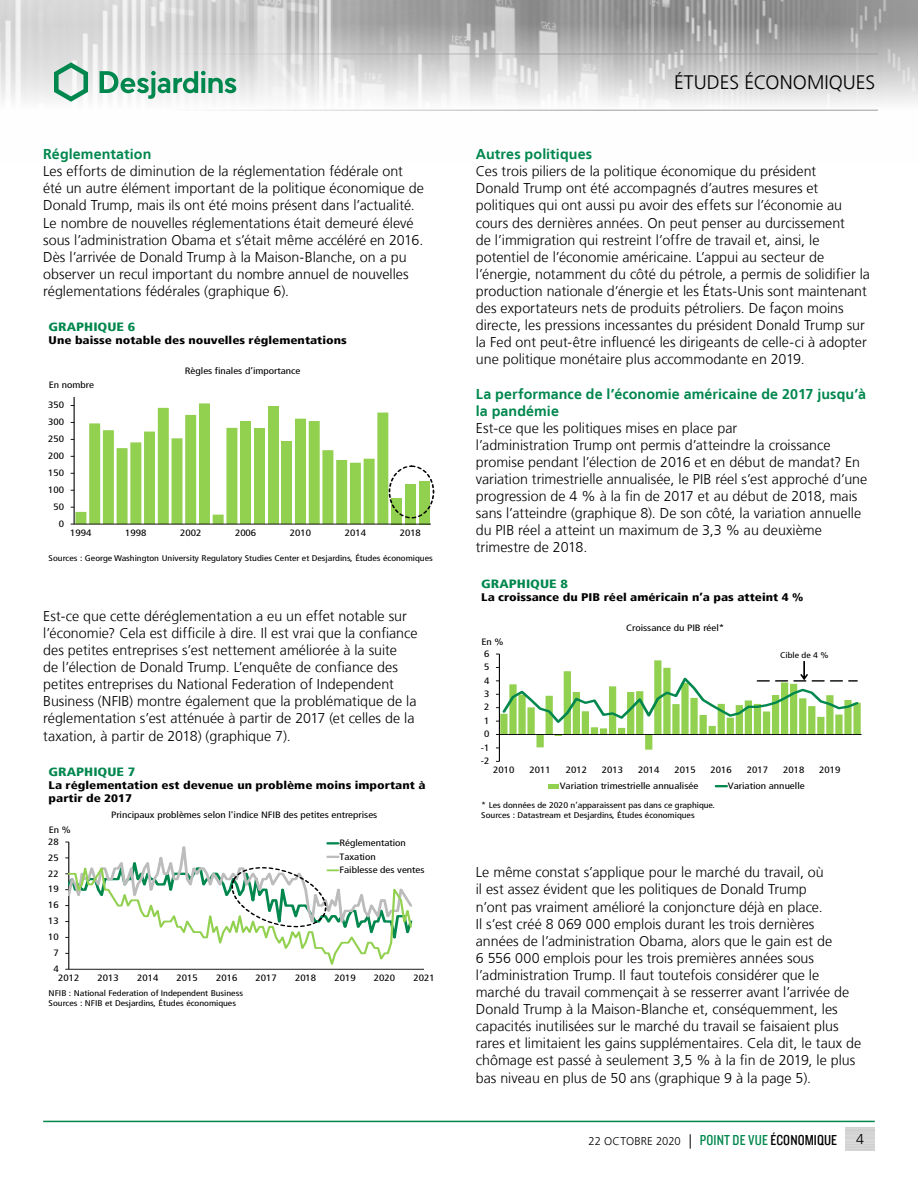
<style>
.page{position:relative;width:918px;height:1188px;background:#fff}
.page>*{position:absolute;margin:0;border:0;box-sizing:border-box;transform-origin:0 0}
.t1{font:300 19.5px "Frutiger LT";color:#000}
.t2{font:300 14.25px/17.1px "Frutiger LT";color:#000}
.t3{font:700 14.25px/17.1px "Frutiger LT";letter-spacing:.005em;color:#00874e}
.t4{font:900 condensed 12px "Frutiger LT";color:#00874e;scale:1.2 1}
.t5{font:300 11.25px "Frutiger LT";letter-spacing:.01em;color:#000}
.t6{font:900 condensed 11.1px/13.2px "Frutiger LT";color:#000;scale:1.2 1}
.t7{font:condensed 9.3px "Frutiger LT";color:#000;scale:1.2 1}
.t8{font:condensed 9.15px/13.5px "Frutiger LT";color:#000;scale:1.2 1}
.t9{font:condensed 8.25px/9.9px "Frutiger LT";color:#000;scale:1.2 1}
.s1{font-size:14.25px}
.s2{font-family:"Knockout 29 Junior Ltweight";font-weight:400;font-size:15px;color:#00874e}
.s3{font-family:"Knockout 29 Junior Ltweight";font-weight:400;font-size:15px}
</style>
<div class="page">
<img style="left:0;top:0;width:918px;height:110px">
<hr style="left:0;top:54px;width:878px;height:1px;background:#9d9d9c">
<hr style="left:0;top:110px;width:878px;height:1px;background:#9d9d9c">
<svg style="left:54px;top:62px;width:34px;height:40px"></svg>
<svg style="left:100px;top:71px;width:136px;height:28px"></svg>
<hr style="left:43px;top:1121px;width:832px;height:1px;background:#00874e">
<div style="left:391px;top:498px;width:11px;height:26px;background:#92d050"></div>
<div style="left:405px;top:484px;width:11px;height:40px;background:#92d050"></div>
<div style="left:419px;top:481px;width:10px;height:43px;background:#92d050"></div>
<hr style="left:74px;top:397px;width:1px;height:127px;background:#000">
<svg style="left:71px;top:403px;width:317px;height:122px"></svg>
<hr style="left:74px;top:524px;width:357px;height:1px;background:#000">
<div style="left:389px;top:465px;width:45px;height:54px;border:2px dashed #000;border-radius:50%"></div>
<hr style="left:69px;top:969px;width:355px;height:1px;background:#000">
<svg style="left:65px;top:842px;width:350px;height:128px"></svg>
<hr style="left:499px;top:654px;width:1px;height:107px;background:#000">
<hr style="left:499px;top:734px;width:363px;height:1px;background:#000">
<div style="left:548px;top:784px;width:11px;height:5px;background:#92d050"></div>
<svg style="left:716px;top:785px;width:11px;height:2px"></svg>
<svg style="left:496px;top:654px;width:365px;height:96px"></svg>
<p class="t3" style="left:43px;top:146px;width:110px">Réglementation</p>
<p class="t2" style="left:43px;top:163px;width:382px">Les efforts de diminution de la réglementation fédérale ont été un autre élément important de la politique économique de Donald Trump, mais ils ont été moins présent dans l’actualité.<br>Le nombre de nouvelles réglementations était demeuré élevé sous l’administration Obama et s’était même accéléré en 2016.<br>Dès l’arrivée de Donald Trump à la Maison‑Blanche, on a pu observer un recul important du nombre annuel de nouvelles réglementations fédérales (graphique 6).</p>
<p class="t4" style="left:49px;top:319px;width:74px">GRAPHIQUE 6</p>
<p class="t6" style="left:49px;top:334px;width:250px">Une baisse notable des nouvelles réglementations</p>
<p class="t8" style="left:49px;top:378px;width:39px">En nombre</p>
<p class="t8" style="left:48px;top:398px;width:15px">350</p>
<p class="t8" style="left:48px;top:415px;width:15px">300</p>
<p class="t8" style="left:48px;top:432px;width:15px">250</p>
<p class="t8" style="left:48px;top:449px;width:15px">200</p>
<p class="t7" style="left:48px;top:467px;width:15px">150</p>
<p class="t8" style="left:48px;top:483px;width:15px">100</p>
<p class="t7" style="left:53px;top:501px;width:10px">50</p>
<p class="t8" style="left:59px;top:517px;width:6px">0</p>
<p class="t8" style="left:185px;top:364px;width:98px">Règles finales d’importance</p>
<p class="t8" style="left:70px;top:526px;width:19px">1994</p>
<p class="t8" style="left:125px;top:526px;width:19px">1998</p>
<p class="t8" style="left:180px;top:526px;width:19px">2002</p>
<p class="t8" style="left:235px;top:526px;width:19px">2006</p>
<p class="t8" style="left:290px;top:526px;width:19px">2010</p>
<p class="t8" style="left:345px;top:526px;width:19px">2014</p>
<p class="t8" style="left:400px;top:526px;width:19px">2018</p>
<p class="t9" style="left:49px;top:553px;width:322px">Sources : George Washington University Regulatory Studies Center et Desjardins, Études économiques</p>
<p class="t2" style="left:43px;top:608px;width:376px">Est-ce que cette déréglementation a eu un effet notable sur l’économie? Cela est difficile à dire. Il est vrai que la confiance des petites entreprises s’est nettement améliorée à la suite<br>de l’élection de Donald Trump. L’enquête de confiance des petites entreprises du National Federation of Independent Business (NFIB) montre également que la problématique de la réglementation s’est atténuée à partir de 2017 (et celles de la taxation, à partir de 2018) (graphique 7).</p>
<p class="t4" style="left:49px;top:764px;width:74px">GRAPHIQUE 7</p>
<p class="t6" style="left:49px;top:779px;width:316px">La réglementation est devenue un problème moins important à partir de 2017</p>
<p class="t8" style="left:49px;top:823px;width:20px">En %</p>
<p class="t7" style="left:48px;top:836px;width:10px">28</p>
<p class="t8" style="left:48px;top:851px;width:10px">25</p>
<p class="t8" style="left:48px;top:867px;width:10px">22</p>
<p class="t8" style="left:48px;top:883px;width:10px">19</p>
<p class="t8" style="left:48px;top:899px;width:10px">16</p>
<p class="t8" style="left:48px;top:914px;width:10px">13</p>
<p class="t8" style="left:48px;top:930px;width:10px">10</p>
<p class="t7" style="left:53px;top:947px;width:6px">7</p>
<p class="t8" style="left:53px;top:962px;width:6px">4</p>
<p class="t8" style="left:111px;top:809px;width:223px">Principaux problèmes selon l'indice NFIB des petites entreprises</p>
<p class="t8" style="left:339px;top:836px;width:57px">Réglementation<br>Taxation</p>
<p class="t7" style="left:339px;top:864px;width:72px">Faiblesse des ventes</p>
<p class="t8" style="left:58px;top:971px;width:19px">2012</p>
<p class="t8" style="left:98px;top:971px;width:19px">2013</p>
<p class="t8" style="left:137px;top:971px;width:19px">2014</p>
<p class="t8" style="left:177px;top:971px;width:19px">2015</p>
<p class="t8" style="left:216px;top:971px;width:19px">2016</p>
<p class="t8" style="left:256px;top:971px;width:19px">2017</p>
<p class="t8" style="left:295px;top:971px;width:19px">2018</p>
<p class="t8" style="left:334px;top:971px;width:19px">2019</p>
<p class="t8" style="left:374px;top:971px;width:19px">2020</p>
<p class="t8" style="left:413px;top:971px;width:19px">2021</p>
<p class="t9" style="left:49px;top:988px;width:164px">NFIB : National Federation of Independent Business<br>Sources : NFIB et Desjardins, Études économiques</p>
<h1 class="t1" style="left:674px;top:72px;width:203px">ÉTUDES ÉCONOMIQUES</h1>
<p class="t3" style="left:476px;top:146px;width:118px">Autres politiques</p>
<p class="t2" style="left:476px;top:163px;width:396px">Ces trois piliers de la politique économique du président<br>Donald Trump ont été accompagnés d’autres mesures et politiques qui ont aussi pu avoir des effets sur l’économie au cours des dernières années. On peut penser au durcissement<br>de l’immigration qui restreint l’offre de travail et, ainsi, le potentiel de l’économie américaine. L’appui au secteur de l’énergie, notamment du côté du pétrole, a permis de solidifier la production nationale d’énergie et les États‑Unis sont maintenant des exportateurs nets de produits pétroliers. De façon moins directe, les pressions incessantes du président Donald Trump sur la Fed ont peut-être influencé les dirigeants de celle-ci à adopter une politique monétaire plus accommodante en 2019.</p>
<p class="t3" style="left:476px;top:385px;width:392px">La performance de l’économie américaine de 2017 jusqu’à la pandémie</p>
<p class="t2" style="left:476px;top:420px;width:393px">Est-ce que les politiques mises en place par<br>l’administration Trump ont permis d’atteindre la croissance promise pendant l’élection de 2016 et en début de mandat? En variation trimestrielle annualisée, le PIB réel s’est approché d’une progression de 4 % à la fin de 2017 et au début de 2018, mais sans l’atteindre (graphique 8). De son côté, la variation annuelle du PIB réel a atteint un maximum de 3,3 % au deuxième trimestre de 2018.</p>
<p class="t4" style="left:481px;top:576px;width:74px">GRAPHIQUE 8</p>
<p class="t6" style="left:481px;top:591px;width:270px">La croissance du PIB réel américain n’a pas atteint 4 %</p>
<p class="t8" style="left:481px;top:635px;width:20px">En %</p>
<p class="t7" style="left:484px;top:648px;width:6px">6</p>
<p class="t8" style="left:484px;top:660px;width:6px">5</p>
<p class="t8" style="left:484px;top:674px;width:6px">4</p>
<p class="t8" style="left:484px;top:687px;width:6px">3</p>
<p class="t8" style="left:484px;top:701px;width:6px">2</p>
<p class="t8" style="left:484px;top:714px;width:6px">1</p>
<p class="t8" style="left:484px;top:727px;width:6px">0</p>
<p class="t7" style="left:481px;top:742px;width:9px">-1</p>
<p class="t8" style="left:481px;top:754px;width:9px">-2</p>
<p class="t8" style="left:626px;top:621px;width:83px">Croissance du PIB réel*</p>
<p class="t9" style="left:780px;top:651px;width:42px">Cible de 4 %</p>
<p class="t8" style="left:493px;top:763px;width:19px">2010</p>
<p class="t8" style="left:530px;top:763px;width:19px">2011</p>
<p class="t8" style="left:566px;top:763px;width:19px">2012</p>
<p class="t8" style="left:602px;top:763px;width:19px">2013</p>
<p class="t8" style="left:638px;top:763px;width:19px">2014</p>
<p class="t8" style="left:674px;top:763px;width:19px">2015</p>
<p class="t8" style="left:711px;top:763px;width:19px">2016</p>
<p class="t8" style="left:747px;top:763px;width:19px">2017</p>
<p class="t8" style="left:783px;top:763px;width:19px">2018</p>
<p class="t8" style="left:819px;top:763px;width:19px">2019</p>
<p class="t8" style="left:560px;top:779px;width:117px">Variation trimestrielle annualisée</p>
<p class="t8" style="left:728px;top:779px;width:66px">Variation annuelle</p>
<p class="t9" style="left:481px;top:800px;width:196px">* Les données de 2020 n’apparaissent pas dans ce graphique.<br>Sources : Datastream et Desjardins, Études économiques</p>
<p class="t2" style="left:476px;top:864px;width:387px">Le même constat s’applique pour le marché du travail, où<br>il est assez évident que les politiques de Donald Trump<br>n’ont pas vraiment amélioré la conjoncture déjà en place.<br>Il s’est créé 8 069 000 emplois durant les trois dernières<br>années de l’administration Obama, alors que le gain est de<br>6 556 000 emplois pour les trois premières années sous l’administration Trump. Il faut toutefois considérer que le marché du travail commençait à se resserrer avant l’arrivée de Donald Trump à la Maison‑Blanche et, conséquemment, les capacités inutilisées sur le marché du travail se faisaient plus rares et limitaient les gains supplémentaires. Cela dit, le taux de chômage est passé à seulement 3,5 % à la fin de 2019, le plus bas niveau en plus de 50 ans (graphique 9 à la page 5).</p>
<p class="t5" style="left:589px;top:1135px;width:250px">22 OCTOBRE 2020 <span class="s1">|</span> <span class="s2">POINT DE VUE</span> <span class="s3">ÉCONOMIQUE</span></p>
<p class="t2" style="left:856px;top:1131px;width:9px">4</p>
</div>
